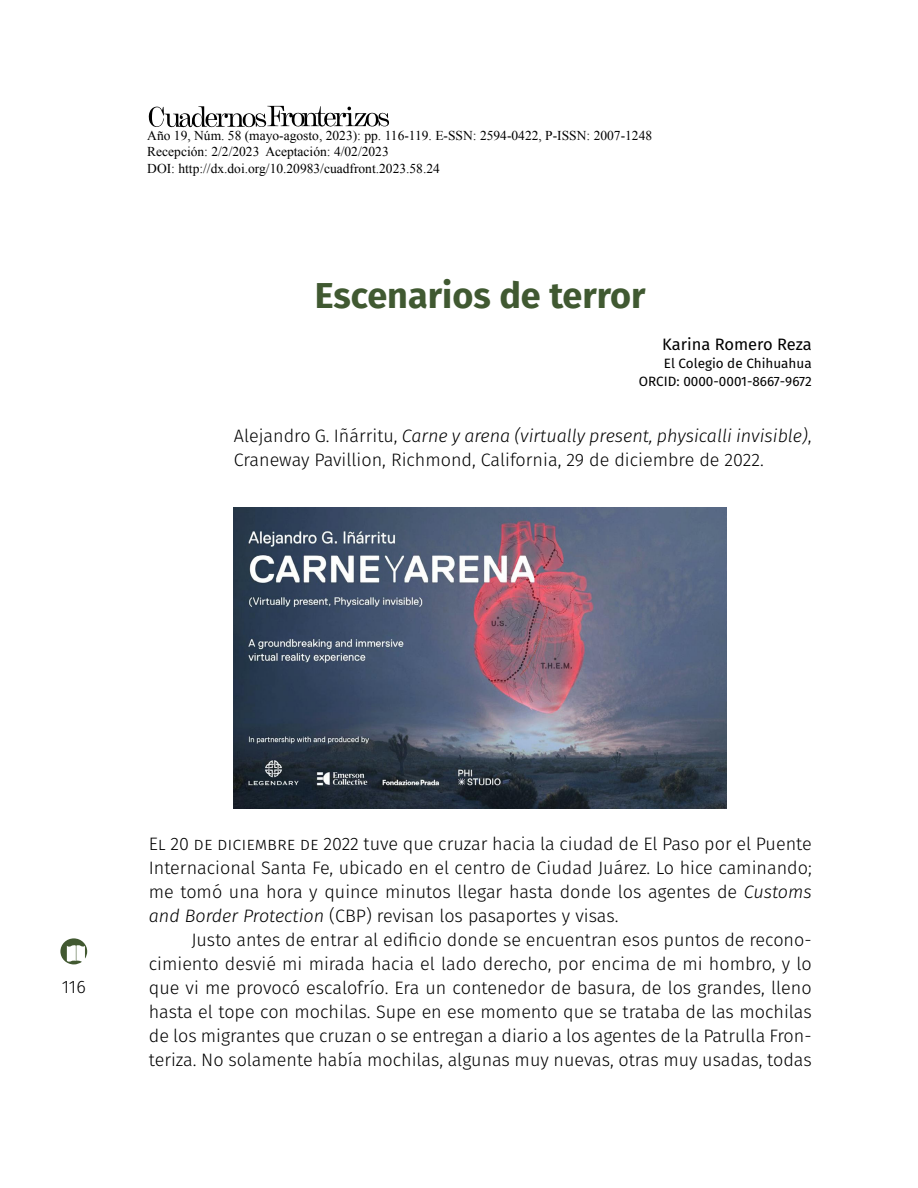
<style>
.page{position:relative;width:918px;height:1188px;background:#fff}
.page>*{position:absolute;margin:0;border:0;box-sizing:border-box;transform-origin:0 0}
.t1{font:700 36px "Fira Sans";color:#405931}
.t2{font:300 18px/24px "Fira Sans";color:#000;text-align:justify}
.t3{font:16.5px "Fira Sans";color:#000}
.t4{font:13.5px/16.5px "Times New Roman";color:#000}
.t5{font:13.5px/18px "Fira Sans";color:#000;text-align:right}
.s1{font-style:italic}
</style>
<div class="page">
<svg style="left:60px;top:938px;width:27px;height:26px"></svg>
<svg style="left:149px;top:106px;width:240px;height:22px"></svg>
<img style="left:234px;top:508px;width:493px;height:300px">
<p class="t4" style="left:147px;top:127px;width:506px">Año 19, Núm. 58 (mayo-agosto, 2023): pp. 116-119. E-SSN: 2594-0422, P-ISSN: 2007-1248<br>Recepción: 2/2/2023 Aceptación: 4/02/2023<br>DOI: http://dx.doi.org/10.20983/cuadfront.2023.58.24</p>
<h1 class="t1" style="left:315px;top:265px;width:332px">Escenarios de terror</h1>
<p class="t3" style="left:662px;top:332px;width:151px">Karina Romero Reza</p>
<p class="t5" style="left:639px;top:354px;width:174px">El Colegio de Chihuahua<br>ORCID: 0000-0001-8667-9672</p>
<p class="t2" style="left:234px;top:424px;width:579px">Alejandro G. Iñárritu, <span class="s1">Carne y arena (virtually present, physicalli invisible)</span>,<br>Craneway Pavillion, Richmond, California, 29 de diciembre de 2022.</p>
<p class="t2" style="left:62px;top:975px;width:26px">116</p>
<p class="t2" style="left:149px;top:832px;width:664px">El 20 de diciembre de 2022 tuve que cruzar hacia la ciudad de El Paso por el Puente Internacional Santa Fe, ubicado en el centro de Ciudad Juárez. Lo hice caminando; me tomó una hora y quince minutos llegar hasta donde los agentes de <span class="s1">Customs and Border Protection</span> (CBP) revisan los pasaportes y visas.</p>
<p class="t2" style="left:149px;top:928px;width:664px;text-indent:43px">Justo antes de entrar al edificio donde se encuentran esos puntos de recono&shy;cimiento desvié mi mirada hacia el lado derecho, por encima de mi hombro, y lo que vi me provocó escalofrío. Era un contenedor de basura, de los grandes, lleno hasta el tope con mochilas. Supe en ese momento que se trataba de las mochilas de los migrantes que cruzan o se entregan a diario a los agentes de la Patrulla Fron&shy;teriza. No solamente había mochilas, algunas muy nuevas, otras muy usadas, todas</p>
</div>
